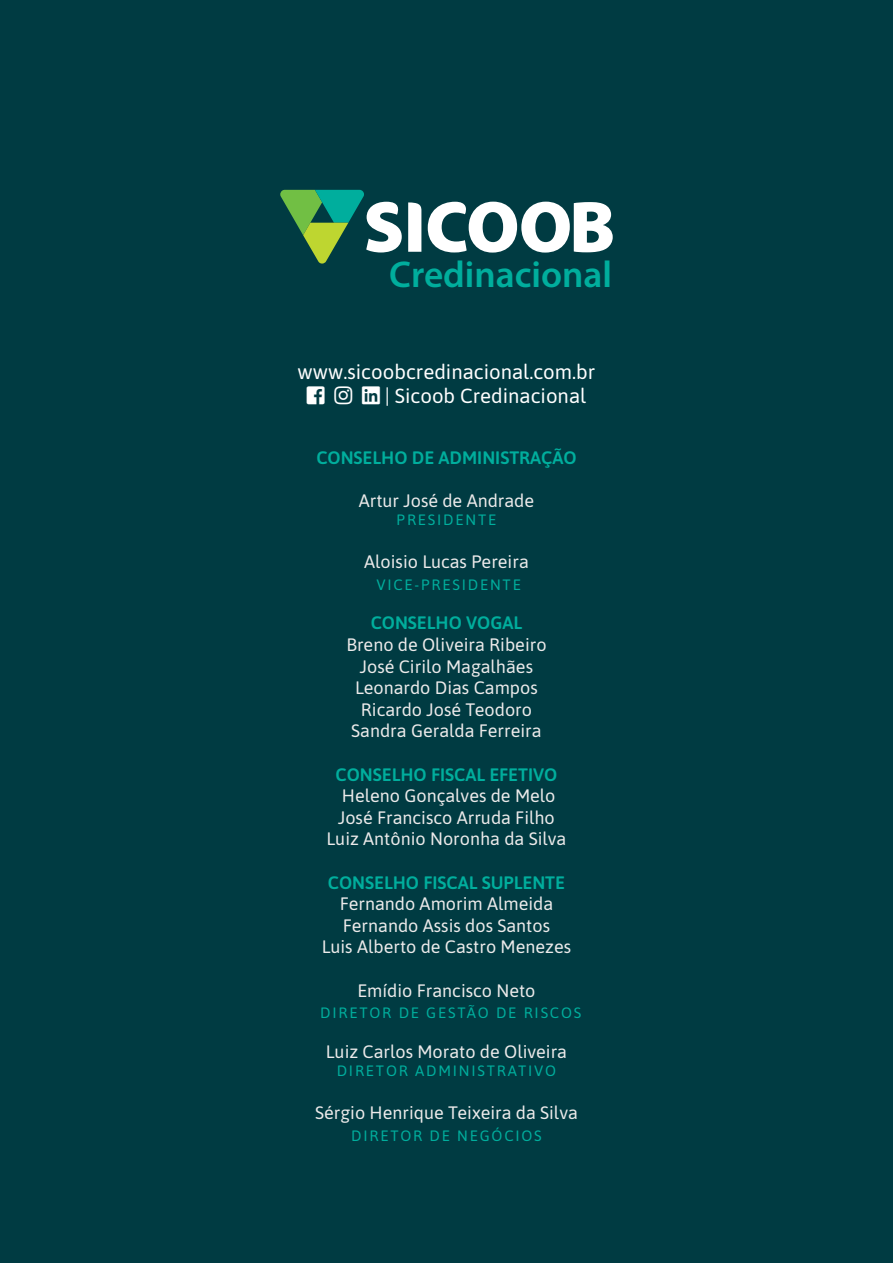
<style>
.page{position:relative;width:893px;height:1263px;background:#003b42}
.page>*{position:absolute;margin:0;border:0;box-sizing:border-box;transform-origin:0 0}
.t1{font:600 37.35px "Myriad Pro";color:#00ae9d}
.t2{font:20.4px/24.5px "Asap";color:#fff}
.t3{font:18px/21.6px "Asap";color:#eceaea;text-align:center}
.t4{font:600 18px "Asap";color:#00ae9d}
.t5{font:15px "Asap";letter-spacing:.12em;color:#00ae9d}
</style>
<div class="page">
<svg style="left:280px;top:190px;width:333px;height:74px"></svg>
<h1 class="t1" style="left:389px;top:251px;width:224px">Credinacional</h1>
<p class="t2" style="left:385px;top:358px;width:212px;text-indent:-87px">www.sicoobcredinacional.com.br | Sicoob Credinacional</p>
<p class="t4" style="left:316px;top:445px;width:262px">CONSELHO DE ADMINISTRAÇÃO</p>
<p class="t3" style="left:359px;top:489px;width:177px">Artur José de Andrade</p>
<p class="t5" style="left:397px;top:509px;width:101px">PRESIDENTE</p>
<p class="t3" style="left:364px;top:550px;width:166px">Aloisio Lucas Pereira</p>
<p class="t5" style="left:376px;top:574px;width:146px">VICE-PRESIDENTE</p>
<p class="t4" style="left:371px;top:610px;width:153px">CONSELHO VOGAL</p>
<p class="t3" style="left:346px;top:633px;width:202px">Breno de Oliveira Ribeiro<br>José Cirilo Magalhães<br>Leonardo Dias Campos<br>Ricardo José Teodoro<br>Sandra Geralda Ferreira</p>
<p class="t4" style="left:336px;top:761px;width:223px">CONSELHO FISCAL EFETIVO</p>
<p class="t3" style="left:327px;top:784px;width:241px">Heleno Gonçalves de Melo<br>José Francisco Arruda Filho<br>Luiz Antônio Noronha da Silva</p>
<p class="t4" style="left:328px;top:869px;width:239px">CONSELHO FISCAL SUPLENTE</p>
<p class="t3" style="left:322px;top:892px;width:251px">Fernando Amorim Almeida<br>Fernando Assis dos Santos<br>Luis Alberto de Castro Menezes</p>
<p class="t3" style="left:357px;top:978px;width:180px">Emídio Francisco Neto</p>
<p class="t5" style="left:320px;top:1002px;width:262px">DIRETOR DE GESTÃO DE RISCOS</p>
<p class="t3" style="left:326px;top:1040px;width:243px">Luiz Carlos Morato de Oliveira</p>
<p class="t5" style="left:337px;top:1060px;width:221px">DIRETOR ADMINISTRATIVO</p>
<p class="t3" style="left:315px;top:1101px;width:264px">Sérgio Henrique Teixeira da Silva</p>
<p class="t5" style="left:351px;top:1125px;width:192px">DIRETOR DE NEGÓCIOS</p>
</div>
